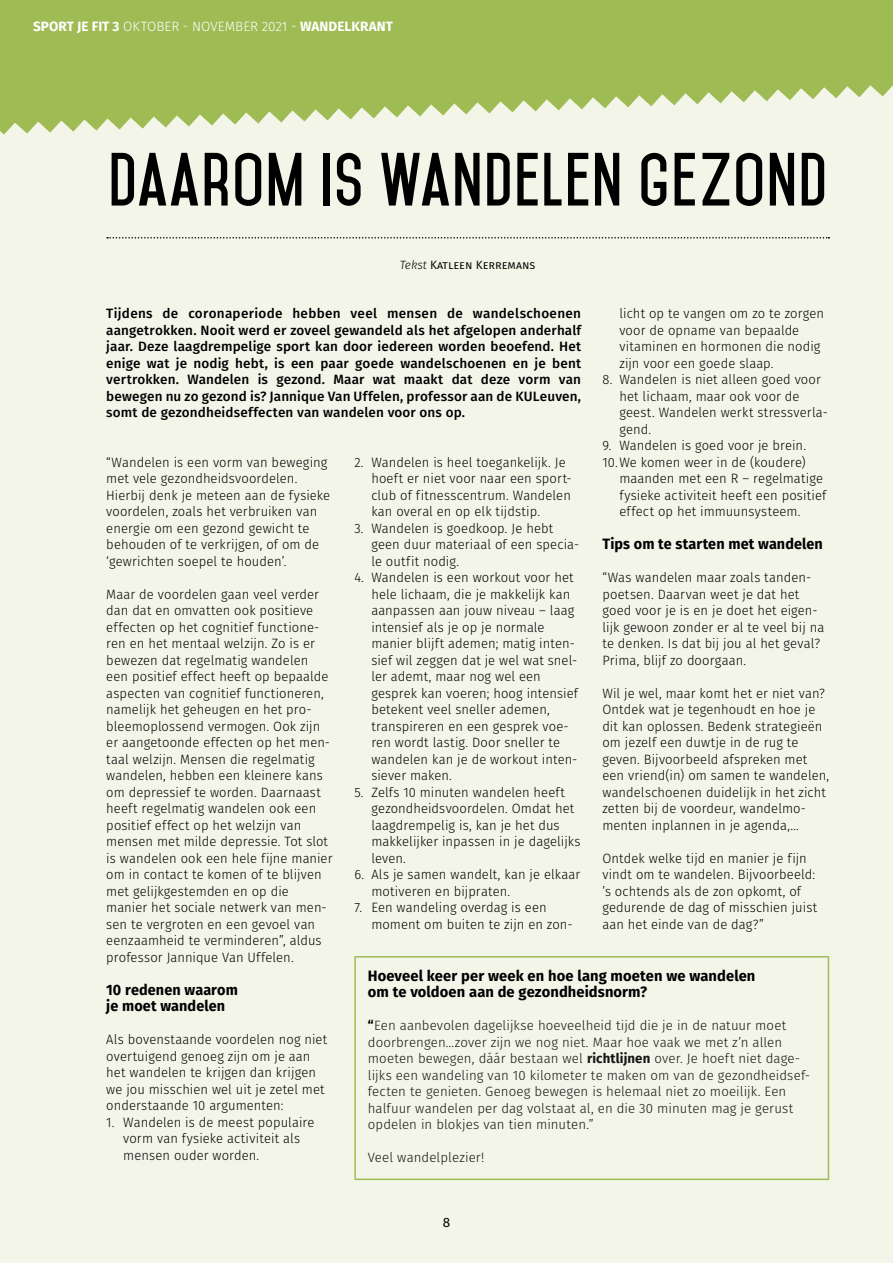
<style>
.page{position:relative;width:893px;height:1263px;background:#fff}
.page>*{position:absolute;margin:0;border:0;box-sizing:border-box;transform-origin:0 0}
.t1{font:700 64.5px "Mohave";letter-spacing:.02em;color:#000}
.t2{font:700 15px/16.5px "Fira Sans";letter-spacing:.005em;color:#000}
.t3{font:700 15px/16.5px "Fira Sans";letter-spacing:.005em;color:#000;scale:.96 1}
.t4{font:300 13.5px/16.5px "Fira Sans";letter-spacing:.005em;color:#000;scale:.96 1}
.t5{font:300 13.5px/16.5px "Fira Sans";letter-spacing:.005em;color:#151515}
.t6{font:500 13.5px/16.5px "Fira Sans";letter-spacing:.01em;color:#000;text-align:justify}
.t7{font:700 13.5px "Fira Sans";color:#fff}
.t8{font:13.5px "Fira Sans";color:#000}
.t9{font:12px "Fira Sans";color:#000}
.s1{font-weight:300}
.s2{font-weight:300;font-style:italic}
.s3{font-weight:700;color:#000}
.s4{font-weight:700}
</style>
<div class="page">
<div style="left:0;top:68px;width:893px;height:1195px;background:#f2f5e8"></div>
<svg style="left:0;top:0;width:893px;height:135px;fill:#9fbb54"></svg>
<svg style="left:107px;top:237px;width:722px;height:2px"></svg>
<hr style="left:354px;top:956px;width:475px;height:1px;background:#9fbb54">
<hr style="left:354px;top:957px;width:2px;height:221px;background:#9fbb54">
<hr style="left:828px;top:957px;width:1px;height:221px;background:#9fbb54">
<hr style="left:354px;top:1178px;width:475px;height:2px;background:#9fbb54">
<p class="t7" style="left:33px;top:17px;width:361px">SPORT JE FIT 3 <span class="s1">OKTOBER - NOVEMBER 2021 -</span> WANDELKRANT</p>
<h1 class="t1" style="left:109px;top:140px;width:720px">DAAROM IS WANDELEN GEZOND</h1>
<p class="t9" style="left:400px;top:257px;width:137px"><span class="s2">Tekst</span> Katleen Kerremans</p>
<p class="t6" style="left:106px;top:305px;width:476px">Tijdens de coronaperiode hebben veel mensen de wandelschoenen aangetrokken. Nooit werd er zoveel gewandeld als het afgelopen anderhalf jaar. Deze laagdrempelige sport kan door iedereen worden beoefend. Het enige wat je nodig hebt, is een paar goede wandelschoenen en je bent vertrokken. Wandelen is gezond. Maar wat maakt dat deze vorm van bewegen nu zo gezond is? Jannique Van Uffelen, professor aan de KULeuven, somt de gezondheidseffecten van wandelen voor ons op.</p>
<p class="t4" style="left:619px;top:305px;width:215px">licht op te vangen om zo te zorgen voor de opname van bepaalde vitaminen en hormonen die nodig zijn voor een goede slaap.</p>
<p class="t4" style="left:619px;top:371px;width:219px;text-indent:-17px">8. Wandelen is niet alleen goed voor het lichaam, maar ook voor de geest. Wandelen werkt stressverla&shy;gend.</p>
<p class="t4" style="left:602px;top:437px;width:214px">9. Wandelen is goed voor je brein.</p>
<p class="t4" style="left:602px;top:454px;width:213px">10.We komen weer in de (koudere)</p>
<p class="t4" style="left:619px;top:470px;width:214px">maanden met een R – regelmatige</p>
<p class="t4" style="left:619px;top:487px;width:217px">fysieke activiteit heeft een positief</p>
<p class="t4" style="left:619px;top:503px;width:190px">effect op het immuunsysteem.</p>
<p class="t3" style="left:602px;top:536px;width:231px">Tips om te starten met wandelen</p>
<p class="t4" style="left:602px;top:569px;width:233px">“Was wandelen maar zoals tanden&shy;poetsen. Daarvan weet je dat het goed voor je is en je doet het eigen&shy;lijk gewoon zonder er al te veel bij na te denken. Is dat bij jou al het geval?<br>Prima, blijf zo doorgaan.</p>
<p class="t4" style="left:602px;top:685px;width:238px">Wil je wel, maar komt het er niet van?<br>Ontdek wat je tegenhoudt en hoe je dit kan oplossen. Bedenk strategieën om jezelf een duwtje in de rug te geven. Bijvoorbeeld afspreken met een vriend(in) om samen te wandelen, wandelschoenen duidelijk in het zicht zetten bij de voordeur, wandelmo&shy;menten inplannen in je agenda,…</p>
<p class="t4" style="left:602px;top:850px;width:225px">Ontdek welke tijd en manier je fijn vindt om te wandelen. Bijvoorbeeld: ’s ochtends als de zon opkomt, of gedurende de dag of misschien juist aan het einde van de dag?”</p>
<p class="t4" style="left:371px;top:454px;width:210px;text-indent:-17px">2. Wandelen is heel toegankelijk. Je hoeft er niet voor naar een sport&shy;club of fitnesscentrum. Wandelen kan overal en op elk tijdstip.</p>
<p class="t4" style="left:371px;top:520px;width:218px;text-indent:-17px">3. Wandelen is goedkoop. Je hebt geen duur materiaal of een specia&shy;le outfit nodig.</p>
<p class="t4" style="left:371px;top:569px;width:217px;text-indent:-17px">4. Wandelen is een workout voor het hele lichaam, die je makkelijk kan aanpassen aan jouw niveau – laag intensief als je op je normale manier blijft ademen; matig inten&shy;sief wil zeggen dat je wel wat snel&shy;ler ademt, maar nog wel een gesprek kan voeren; hoog intensief betekent veel sneller ademen, transpireren en een gesprek voe&shy;ren wordt lastig. Door sneller te wandelen kan je de workout inten&shy;siever maken.</p>
<p class="t4" style="left:371px;top:784px;width:219px;text-indent:-17px">5. Zelfs 10 minuten wandelen heeft gezondheidsvoordelen. Omdat het laagdrempelig is, kan je het dus makkelijker inpassen in je dagelijks leven.</p>
<p class="t4" style="left:371px;top:866px;width:219px;text-indent:-17px">6. Als je samen wandelt, kan je elkaar motiveren en bijpraten.</p>
<p class="t4" style="left:371px;top:899px;width:211px;text-indent:-17px">7. Een wandeling overdag is een moment om buiten te zijn en zon-</p>
<p class="t4" style="left:106px;top:454px;width:235px">“Wandelen is een vorm van beweging met vele gezondheidsvoordelen.<br>Hierbij denk je meteen aan de fysieke voordelen, zoals het verbruiken van energie om een gezond gewicht te behouden of te verkrijgen, of om de ‘gewrichten soepel te houden’.</p>
<p class="t4" style="left:106px;top:586px;width:237px">Maar de voordelen gaan veel verder dan dat en omvatten ook positieve effecten op het cognitief functione&shy;ren en het mentaal welzijn. Zo is er bewezen dat regelmatig wandelen een positief effect heeft op bepaalde aspecten van cognitief functioneren, namelijk het geheugen en het pro&shy;bleemoplossend vermogen. Ook zijn er aangetoonde effecten op het men&shy;taal welzijn. Mensen die regelmatig wandelen, hebben een kleinere kans om depressief te worden. Daarnaast heeft regelmatig wandelen ook een positief effect op het welzijn van mensen met milde depressie. Tot slot is wandelen ook een hele fijne manier om in contact te komen of te blijven met gelijkgestemden en op die manier het sociale netwerk van men&shy;sen te vergroten en een gevoel van eenzaamheid te verminderen”, aldus professor Jannique Van Uffelen.</p>
<p class="t3" style="left:106px;top:981px;width:138px">10 redenen waarom je moet wandelen</p>
<p class="t4" style="left:106px;top:1031px;width:232px">Als bovenstaande voordelen nog niet overtuigend genoeg zijn om je aan het wandelen te krijgen dan krijgen we jou misschien wel uit je zetel met onderstaande 10 argumenten:</p>
<p class="t4" style="left:123px;top:1114px;width:200px;text-indent:-17px">1. Wandelen is de meest populaire vorm van fysieke activiteit als mensen ouder worden.</p>
<p class="t2" style="left:368px;top:967px;width:389px">Hoeveel keer per week en hoe lang moeten we wandelen om te voldoen aan de gezondheidsnorm?</p>
<p class="t5" style="left:368px;top:1017px;width:444px"><span class="s3">“</span>Een aanbevolen dagelijkse hoeveelheid tijd die je in de natuur moet doorbrengen…zover zijn we nog niet. Maar hoe vaak we met z’n allen moeten bewegen, dáár bestaan wel <span class="s4">richtlijnen</span> over. Je hoeft niet dage&shy;lijks een wandeling van 10 kilometer te maken om van de gezondheidsef&shy;fecten te genieten. Genoeg bewegen is helemaal niet zo moeilijk. Een halfuur wandelen per dag volstaat al, en die 30 minuten mag je gerust opdelen in blokjes van tien minuten.”</p>
<p class="t5" style="left:368px;top:1149px;width:118px">Veel wandelplezier!</p>
<p class="t8" style="left:443px;top:1213px;width:9px">8</p>
</div>
